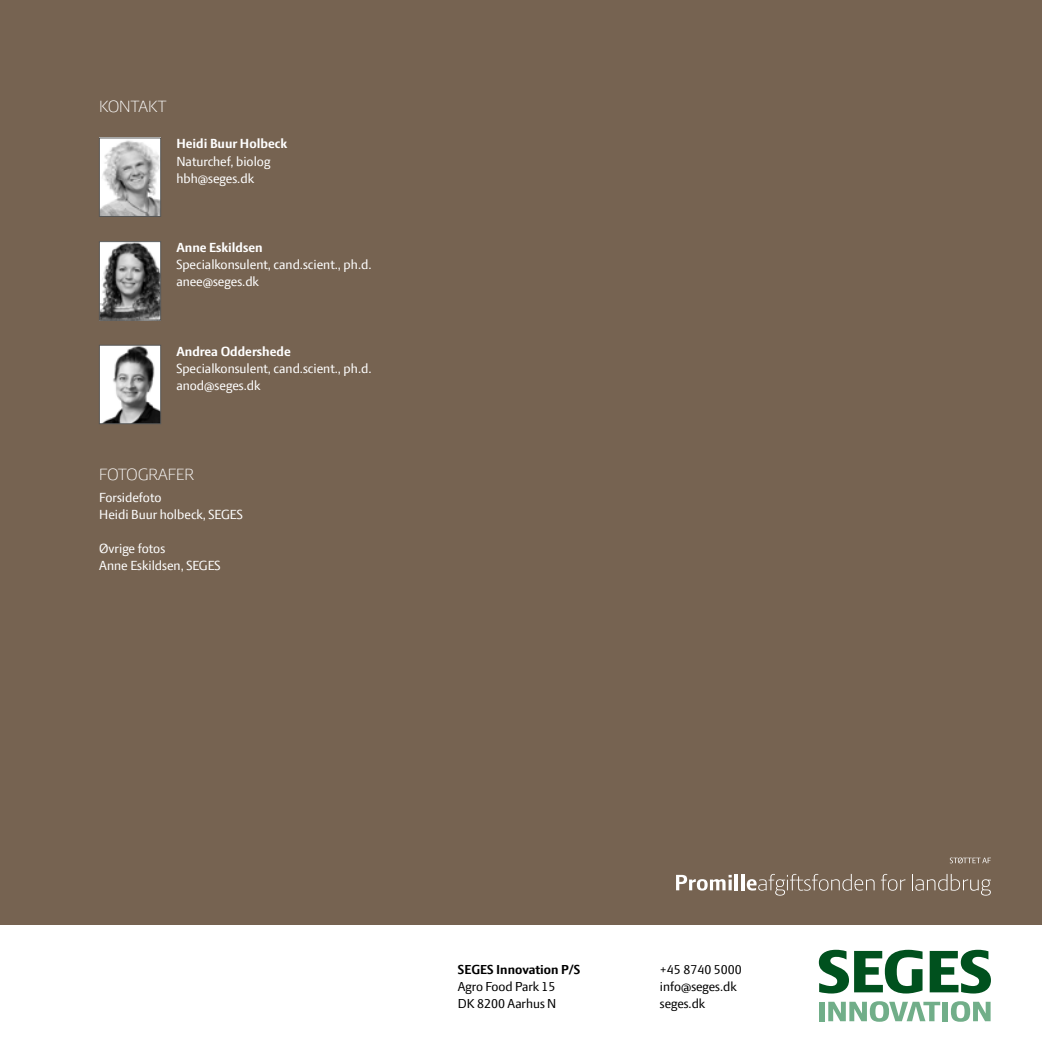
<style>
.page{position:relative;width:1042px;height:1042px;background:#fff}
.page>*{position:absolute;margin:0;border:0;box-sizing:border-box;transform-origin:0 0}
.t1{font:300 17.5px "LF Press Sans";color:#fff}
.t2{font:14.17px/17px "LF Press Sans";color:#fff}
.t3{font:700 14.17px "LF Press Sans";color:#fff}
.t4{font:14px/16.8px "LF Press Sans";color:#000}
.t5{font:700 14px "LF Press Sans";color:#000}
</style>
<div class="page">
<div style="left:0;top:0;width:1042px;height:924px;background:#766351"></div>
<img style="left:101px;top:347px;width:58px;height:75px">
<div style="left:99px;top:345px;width:62px;height:79px;border:1px solid #575756"></div>
<img style="left:101px;top:243px;width:58px;height:75px">
<div style="left:99px;top:241px;width:62px;height:79px;border:1px solid #575756"></div>
<img style="left:101px;top:140px;width:58px;height:75px">
<div style="left:99px;top:138px;width:62px;height:79px;border:1px solid #575756"></div>
<svg style="left:676px;top:875px;width:56px;height:15px"></svg>
<hr style="left:735px;top:874px;width:3px;height:16px;background:#fff">
<hr style="left:741px;top:874px;width:3px;height:16px;background:#fff">
<svg style="left:747px;top:874px;width:127px;height:21px"></svg>
<svg style="left:881px;top:874px;width:24px;height:16px"></svg>
<svg style="left:912px;top:874px;width:79px;height:21px"></svg>
<svg style="left:950px;top:857px;width:41px;height:6px"></svg>
<svg style="left:819px;top:950px;width:103px;height:43px"></svg>
<svg style="left:929px;top:950px;width:62px;height:43px"></svg>
<div style="left:819px;top:1002px;width:5px;height:19px;background:#71ae89"></div>
<svg style="left:828px;top:1001px;width:112px;height:21px"></svg>
<div style="left:942px;top:1002px;width:6px;height:19px;background:#71ae89"></div>
<svg style="left:951px;top:1001px;width:39px;height:21px"></svg>
<p class="t1" style="left:99px;top:97px;width:69px">KONTAKT</p>
<p class="t3" style="left:176px;top:136px;width:112px">Heidi Buur Holbeck</p>
<p class="t2" style="left:176px;top:152px;width:96px">Naturchef, biolog hbh@seges.dk</p>
<p class="t3" style="left:176px;top:239px;width:88px">Anne Eskildsen</p>
<p class="t2" style="left:176px;top:256px;width:197px">Specialkonsulent, cand.scient., ph.d. anee@seges.dk</p>
<p class="t3" style="left:176px;top:343px;width:116px">Andrea Oddershede</p>
<p class="t2" style="left:176px;top:359px;width:197px">Specialkonsulent, cand.scient., ph.d. anod@seges.dk</p>
<p class="t1" style="left:99px;top:464px;width:96px">FOTOGRAFER</p>
<p class="t2" style="left:99px;top:488px;width:145px">Forsidefoto<br>Heidi Buur holbeck, SEGES</p>
<p class="t2" style="left:99px;top:539px;width:123px">Øvrige fotos<br>Anne Eskildsen, SEGES</p>
<p class="t5" style="left:458px;top:961px;width:124px">SEGES Innovation P/S</p>
<p class="t4" style="left:458px;top:978px;width:100px">Agro Food Park 15<br>DK 8200 Aarhus N</p>
<p class="t4" style="left:660px;top:961px;width:84px">+45 8740 5000 info@seges.dk seges.dk</p>
</div>
